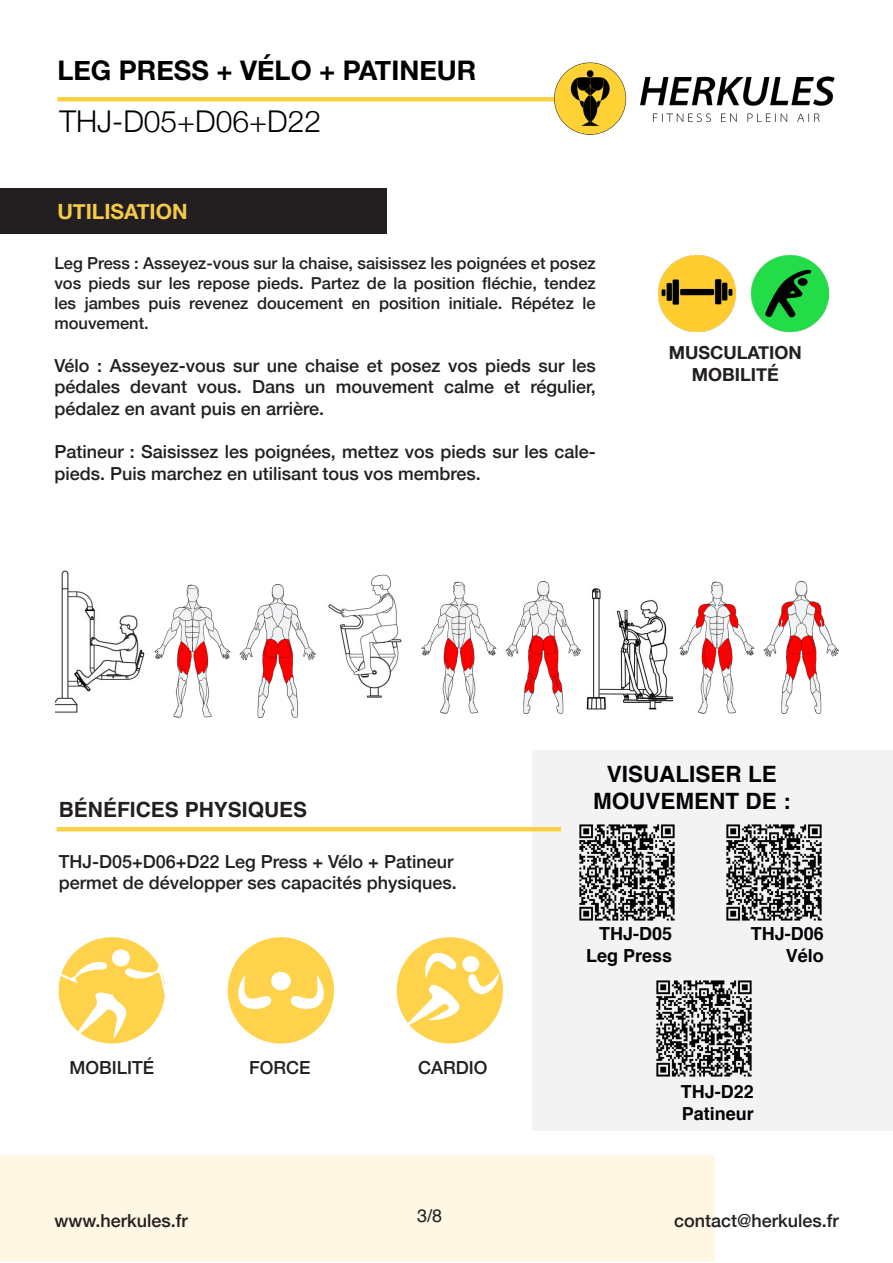
<style>
.page{position:relative;width:893px;height:1263px;background:#fff}
.page>*{position:absolute;margin:0;border:0;box-sizing:border-box;transform-origin:0 0}
.t1{font:300 30px "Helvetica Neue";color:#000001}
.t2{font:700 27px "Helvetica Neue";color:#000001}
.t3{font:700 22.5px/27px "Helvetica";color:#010205;text-align:center}
.t4{font:700 21px "Helvetica";color:#231f20}
.t5{font:700 21px "Helvetica Neue";color:#f4cb49}
.t6{font:500 18px/21.6px "Helvetica Neue";color:#231f20}
.t7{font:700 18px "Helvetica";color:#010205}
.t8{font:700 18px "Helvetica Neue";color:#231f20}
.t9{font:18px "Helvetica";color:#231f20}
.t10{font:500 16.5px/19.8px "Helvetica Neue";color:#231f20;text-align:justify}
</style>
<div class="page">
<div style="left:0;top:1156px;width:715px;height:106px;background:#fef7e3"></div>
<img style="left:55px;top:570px;width:90px;height:143px">
<img style="left:586px;top:588px;width:87px;height:122px">
<img style="left:328px;top:574px;width:74px;height:124px">
<img style="left:421px;top:580px;width:160px;height:134px">
<img style="left:154px;top:584px;width:162px;height:134px">
<img style="left:679px;top:580px;width:160px;height:134px">
<div style="left:0;top:188px;width:387px;height:45px;background:#231f20"></div>
<div style="left:532px;top:750px;width:361px;height:381px;background:#f3f3f3"></div>
<hr style="left:57px;top:97px;width:505px;height:4px;background:#fcd044">
<img style="left:549px;top:62px;width:286px;height:73px">
<img style="left:659px;top:255px;width:76px;height:77px">
<hr style="left:57px;top:827px;width:504px;height:4px;background:#fcd044">
<div style="left:59px;top:937px;width:106px;height:106px;background:#fed24a;border-radius:50%"></div>
<div style="left:228px;top:937px;width:106px;height:106px;background:#fed24a;border-radius:50%"></div>
<div style="left:397px;top:937px;width:106px;height:106px;background:#fed24a;border-radius:50%"></div>
<img style="left:579px;top:824px;width:96px;height:97px">
<svg style="left:58px;top:962px;width:107px;height:77px"></svg>
<div style="left:112px;top:949px;width:18px;height:17px;background:#fff;border-radius:50%"></div>
<svg style="left:403px;top:952px;width:96px;height:76px"></svg>
<div style="left:462px;top:956px;width:17px;height:16px;background:#fff;border-radius:50%"></div>
<svg style="left:238px;top:975px;width:34px;height:34px"></svg>
<div style="left:271px;top:972px;width:20px;height:18px;background:#fff;border-radius:50%"></div>
<svg style="left:290px;top:975px;width:34px;height:34px"></svg>
<img style="left:656px;top:980px;width:96px;height:97px">
<img style="left:726px;top:824px;width:96px;height:97px">
<img style="left:752px;top:255px;width:76px;height:77px">
<p class="t2" style="left:57px;top:50px;width:420px">LEG PRESS + VÉLO + PATINEUR</p>
<p class="t1" style="left:59px;top:98px;width:263px">THJ-D05+D06+D22</p>
<p class="t5" style="left:57px;top:195px;width:132px">UTILISATION</p>
<p class="t10" style="left:54px;top:252px;width:543px">Leg Press : Asseyez-vous sur la chaise, saisissez les poignées et posez vos pieds sur les repose pieds. Partez de la position fléchie, tendez les jambes puis revenez doucement en position initiale. Répétez le mouvement.</p>
<p class="t6" style="left:54px;top:353px;width:543px;text-align:justify">Vélo : Asseyez-vous sur une chaise et posez vos pieds sur les pédales devant vous. Dans un mouvement calme et régulier, pédalez en avant puis en arrière.</p>
<p class="t6" style="left:54px;top:439px;width:543px">Patineur : Saisissez les poignées, mettez vos pieds sur les cale&shy;pieds. Puis marchez en utilisant tous vos membres.</p>
<p class="t8" style="left:669px;top:339px;width:135px">MUSCULATION</p>
<p class="t8" style="left:692px;top:361px;width:88px">MOBILITÉ</p>
<p class="t4" style="left:59px;top:793px;width:250px">BÉNÉFICES PHYSIQUES</p>
<p class="t6" style="left:59px;top:849px;width:400px">THJ-D05+D06+D22 Leg Press + Vélo + Patineur permet de développer ses capacités physiques.</p>
<p class="t6" style="left:70px;top:1055px;width:86px">MOBILITÉ</p>
<p class="t6" style="left:249px;top:1056px;width:63px">FORCE</p>
<p class="t6" style="left:418px;top:1055px;width:71px">CARDIO</p>
<p class="t3" style="left:593px;top:761px;width:199px">VISUALISER LE<br>MOUVEMENT DE :</p>
<p class="t7" style="left:599px;top:919px;width:75px">THJ-D05</p>
<p class="t7" style="left:586px;top:941px;width:88px">Leg Press</p>
<p class="t7" style="left:751px;top:919px;width:75px">THJ-D06</p>
<p class="t7" style="left:786px;top:941px;width:40px">Vélo</p>
<p class="t7" style="left:681px;top:1077px;width:75px">THJ-D22</p>
<p class="t7" style="left:682px;top:1099px;width:74px">Patineur</p>
<p class="t6" style="left:54px;top:1208px;width:135px">www.herkules.fr</p>
<p class="t9" style="left:417px;top:1202px;width:27px">3/8</p>
<p class="t6" style="left:674px;top:1208px;width:166px">contact@herkules.fr</p>
</div>
